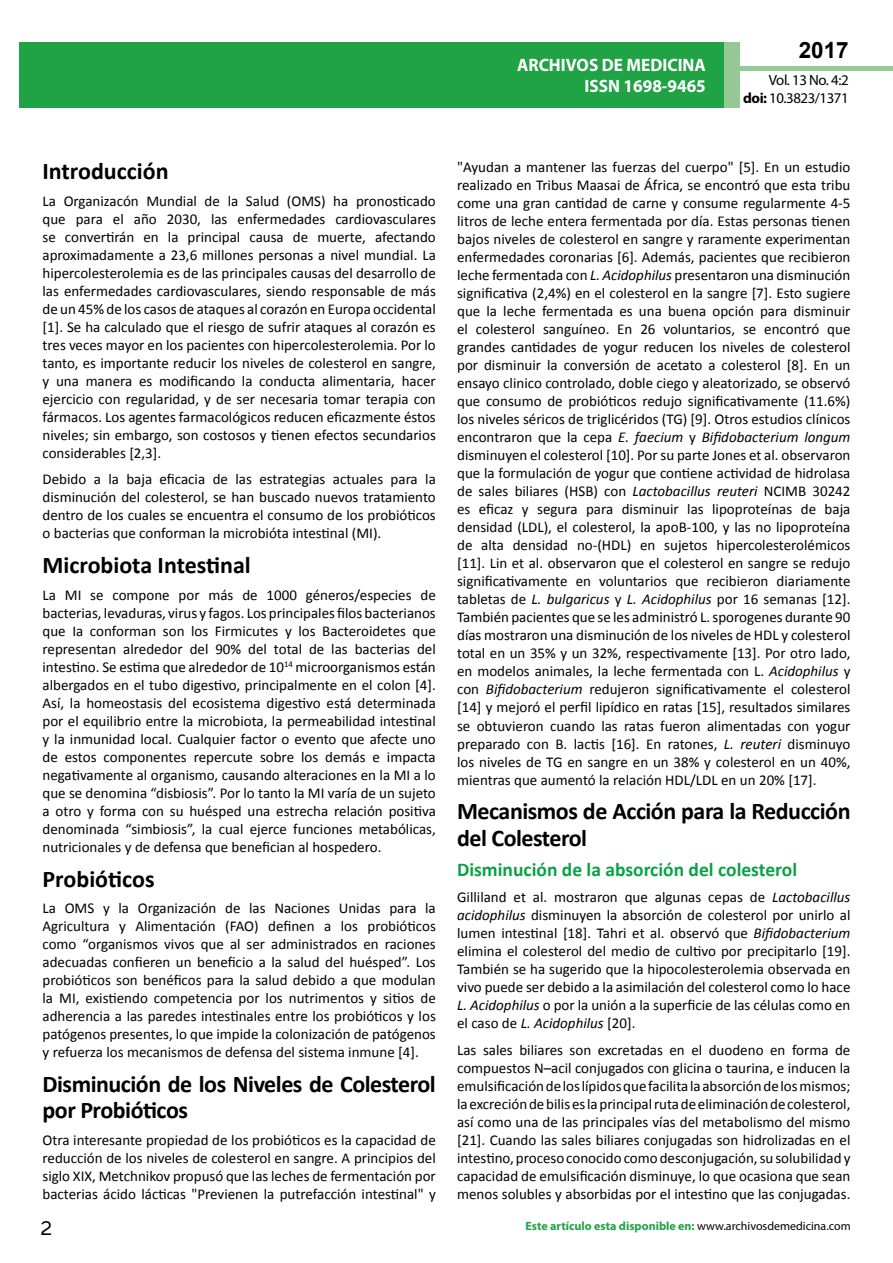
<style>
.page{position:relative;width:893px;height:1263px;background:#fff}
.page>*{position:absolute;margin:0;border:0;box-sizing:border-box;transform-origin:0 0}
.t1{font:25.5px "Tunga";color:#000}
.t2{font:700 24px/26.4px "Calibri";letter-spacing:-.02em;color:#000}
.t3{font:700 24px "Calibri";color:#000}
.t4{font:700 22.5px "Arial";color:#000}
.t5{font:700 19.5px "Calibri";color:#09a245}
.t6{font:700 18px/21.6px "Myriad Pro";color:#fff;text-align:right;scale:.96 1}
.t7{font:15px/18px "Calibri";color:#000;text-align:justify}
.t8{font:14.85px/17.9px "Myriad Pro";letter-spacing:-.03em;color:#000;text-align:right}
.t9{font:700 12px "Myriad Pro";color:#1fa345}
.s1{font-weight:700}
.s2{font-style:italic}
.s3{color:#1da34a}
.s4{font-weight:400;color:#000}
</style>
<div class="page">
<div style="left:722px;top:66px;width:171px;height:5px;background:#96c996"></div>
<div style="left:19px;top:42px;width:706px;height:66px;background:#1fa345"></div>
<div style="left:725px;top:42px;width:15px;height:66px;background:#96c896"></div>
<p class="t6" style="left:517px;top:53px;width:198px">ARCHIVOS DE MEDICINA<br>ISSN 1698-9465</p>
<h3 class="t4" style="left:799px;top:35px;width:52px">2017</h3>
<p class="t8" style="left:743px;top:71px;width:107px">Vol. 13 No. 4:2 <span class="s1">doi:</span> 10.3823/1371</p>
<h2 class="t3" style="left:43px;top:156px;width:128px">Introducción</h2>
<p class="t7" style="left:43px;top:192px;width:395px">La Organizacón Mundial de la Salud (OMS) ha pronosticado que para el año 2030, las enfermedades cardiovasculares se convertirán en la principal causa de muerte, afectando aproximadamente a 23,6 millones personas a nivel mundial. La hipercolesterolemia es de las principales causas del desarrollo de las enfermedades cardiovasculares, siendo responsable de más de un 45% de los casos de ataques al corazón en Europa occidental [1]. Se ha calculado que el riesgo de sufrir ataques al corazón es tres veces mayor en los pacientes con hipercolesterolemia. Por lo tanto, es importante reducir los niveles de colesterol en sangre, y una manera es modificando la conducta alimentaria, hacer ejercicio con regularidad, y de ser necesaria tomar terapia con fármacos. Los agentes farmacológicos reducen eficazmente éstos niveles; sin embargo, son costosos y tienen efectos secundarios considerables [2,3].</p>
<p class="t7" style="left:43px;top:470px;width:395px">Debido a la baja eficacia de las estrategias actuales para la disminución del colesterol, se han buscado nuevos tratamiento dentro de los cuales se encuentra el consumo de los probióticos o bacterias que conforman la microbióta intestinal (MI).</p>
<h2 class="t3" style="left:43px;top:550px;width:210px">Microbiota Intestinal</h2>
<p class="t7" style="left:43px;top:586px;width:395px">La MI se compone por más de 1000 géneros/especies de bacterias, levaduras, virus y fagos. Los principales filos bacterianos que Ia conforman son los Firmicutes y los Bacteroidetes que representan alrededor del 90% del total de las bacterias del intestino. Se estima que alrededor de 10<sup>14</sup> microorganismos están albergados en el tubo digestivo, principalmente en el colon [4].<br>Así, la homeostasis del ecosistema digestivo está determinada por el equilibrio entre la microbiota, la permeabilidad intestinal y la inmunidad local. Cualquier factor o evento que afecte uno de estos componentes repercute sobre los demás e impacta negativamente al organismo, causando alteraciones en la MI a lo que se denomina “disbiosis”. Por lo tanto la MI varía de un sujeto a otro y forma con su huésped una estrecha relación positiva denominada “simbiosis”, la cual ejerce funciones metabólicas, nutricionales y de defensa que benefician al hospedero.</p>
<h2 class="t3" style="left:43px;top:863px;width:114px">Probióticos</h2>
<p class="t7" style="left:43px;top:899px;width:395px">La OMS y la Organización de las Naciones Unidas para la Agricultura y Alimentación (FAO) definen a los probióticos como “organismos vivos que al ser administrados en raciones adecuadas confieren un beneficio a la salud del huésped”. Los probióticos son benéficos para la salud debido a que modulan la MI, existiendo competencia por los nutrimentos y sitios de adherencia a las paredes intestinales entre los probióticos y los patógenos presentes, lo que impide la colonización de patógenos y refuerza los mecanismos de defensa del sistema inmune [4].</p>
<h2 class="t2" style="left:43px;top:1071px;width:395px">Disminución de los Niveles de Colesterol por Probióticos</h2>
<p class="t7" style="left:43px;top:1131px;width:395px">Otra interesante propiedad de los probióticos es la capacidad de reducción de los niveles de colesterol en sangre. A principios del siglo XIX, Metchnikov propusó que las leches de fermentación por bacterias ácido lácticas "Previenen la putrefacción intestinal" y</p>
<p class="t7" style="left:457px;top:158px;width:395px">"Ayudan a mantener las fuerzas del cuerpo" [5]. En un estudio realizado en Tribus Maasai de África, se encontró que esta tribu come una gran cantidad de carne y consume regularmente 4-5 litros de leche entera fermentada por día. Estas personas tienen bajos niveles de colesterol en sangre y raramente experimentan enfermedades coronarias [6]. Además, pacientes que recibieron leche fermentada con <span class="s2">L. Acidophilus</span> presentaron una disminución significativa (2,4%) en el colesterol en la sangre [7]. Esto sugiere que la leche fermentada es una buena opción para disminuir el colesterol sanguíneo. En 26 voluntarios, se encontró que grandes cantidades de yogur reducen los niveles de colesterol por disminuir la conversión de acetato a colesterol [8]. En un ensayo clinico controlado, doble ciego y aleatorizado, se observó que consumo de probióticos redujo significativamente (11.6%) los niveles séricos de triglicéridos (TG) [9]. Otros estudios clínicos encontraron que la cepa <span class="s2">E. faecium</span> y <span class="s2">Bifidobacterium longum </span>disminuyen el colesterol [10]. Por su parte Jones et al. observaron que la formulación de yogur que contiene actividad de hidrolasa de sales biliares (HSB) con <span class="s2">Lactobacillus reuteri</span> NCIMB 30242 es eficaz y segura para disminuir las lipoproteínas de baja densidad (LDL), el colesterol, la apoB-100, y las no lipoproteína de alta densidad no-(HDL) en sujetos hipercolesterolémicos [11]. Lin et al. observaron que el colesterol en sangre se redujo significativamente en voluntarios que recibieron diariamente tabletas de <span class="s2">L. bulgaricus</span> y <span class="s2">L. Acidophilus</span> por 16 semanas [12].<br>También pacientes que se les administró L. sporogenes durante 90 días mostraron una disminución de los niveles de HDL y colesterol total en un 35% y un 32%, respectivamente [13]. Por otro lado, en modelos animales, la leche fermentada con L. <span class="s2">Acidophilus</span> y con <span class="s2">Bifidobacterium</span> redujeron significativamente el colesterol [14] y mejoró el perfil lipídico en ratas [15], resultados similares se obtuvieron cuando las ratas fueron alimentadas con yogur preparado con B. lactis [16]. En ratones, <span class="s2">L. reuteri</span> disminuyo los niveles de TG en sangre en un 38% y colesterol en un 40%, mientras que aumentó la relación HDL/LDL en un 20% [17].</p>
<h2 class="t2" style="left:457px;top:798px;width:395px">Mecanismos de Acción para la Reducción del Colesterol</h2>
<h3 class="t5" style="left:457px;top:857px;width:341px">Disminución de la absorción del colesterol</h3>
<p class="t7" style="left:457px;top:888px;width:395px">Gilliland et al. mostraron que algunas cepas de <span class="s2">Lactobacillus acidophilus</span> disminuyen la absorción de colesterol por unirlo al lumen intestinal [18]. Tahri et al. observó que <span class="s2">Bifidobacterium </span>elimina el colesterol del medio de cultivo por precipitarlo [19].<br>También se ha sugerido que la hipocolesterolemia observada en vivo puede ser debido a la asimilación del colesterol como lo hace <span class="s2">L. Acidophilus</span> o por la unión a la superficie de las células como en el caso de <span class="s2">L. Acidophilus</span> [20].</p>
<p class="t7" style="left:457px;top:1041px;width:395px">Las sales biliares son excretadas en el duodeno en forma de compuestos N–acil conjugados con glicina o taurina, e inducen la emulsificación de los lípidos que facilita la absorción de los mismos; la excreción de bilis es la principal ruta de eliminación de colesterol, así como una de las principales vías del metabolismo del mismo [21]. Cuando las sales biliares conjugadas son hidrolizadas en el intestino, proceso conocido como desconjugación, su solubilidad y capacidad de emulsificación disminuye, lo que ocasiona que sean menos solubles y absorbidas por el intestino que las conjugadas.</p>
<h1 class="t1" style="left:41px;top:1211px;width:13px">2</h1>
<p class="t9" style="left:525px;top:1218px;width:327px">Este artículo esta disp<span class="s3">oni</span>ble en: <span class="s4">www.archivosdemedicina.com</span></p>
</div>
